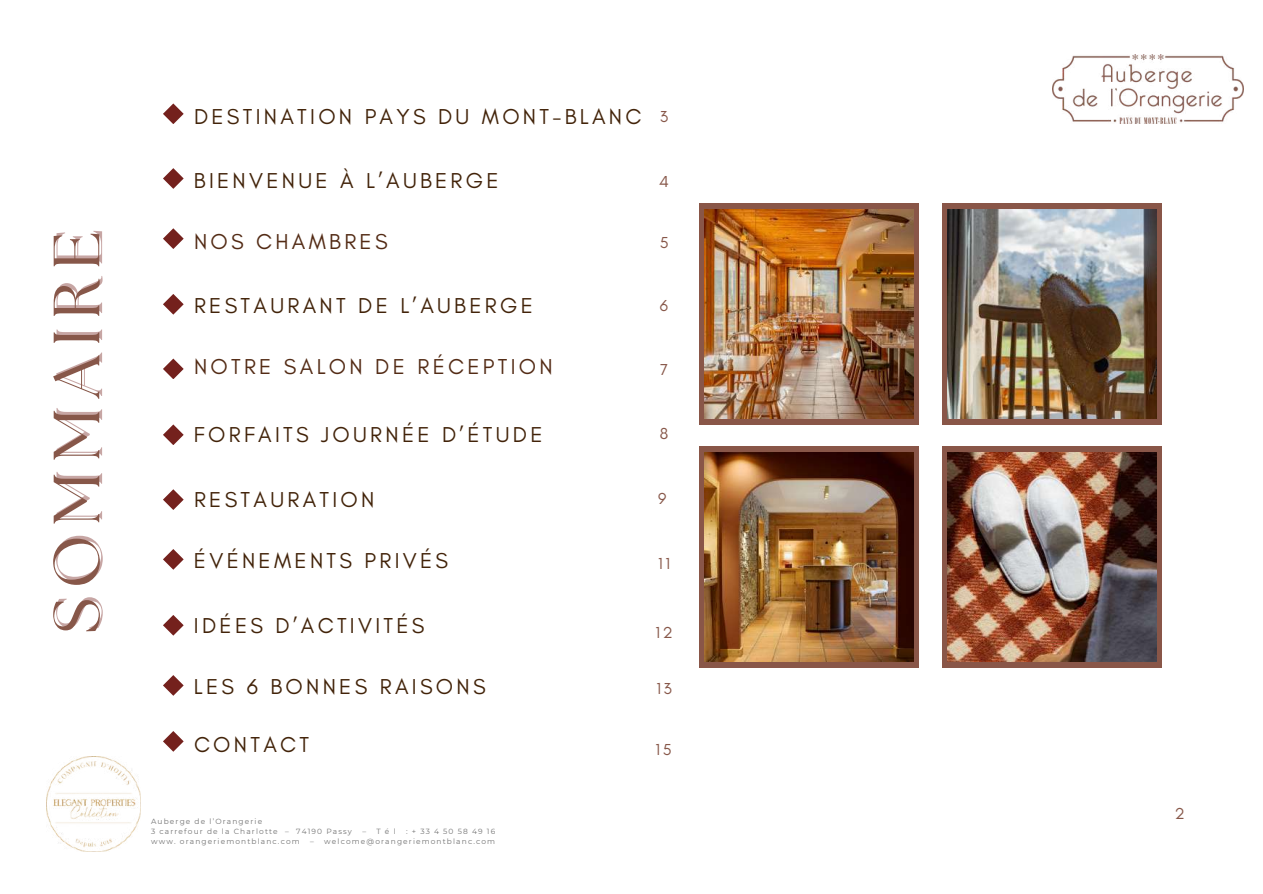
<style>
.page{position:relative;width:1263px;height:894px;background:#fff}
.page>*{position:absolute;margin:0;border:0;box-sizing:border-box;transform-origin:0 0}
.t1{font:65.1px "The Seasons";letter-spacing:.15em;color:#875749}
.t2{font:21.9px "Glacial Indifference";letter-spacing:.15em;color:#422309}
.t3{font:21.9px "Glacial Indifference";letter-spacing:.15em;color:#532b15}
.t4{font:16.2px "Glacial Indifference";letter-spacing:.15em;color:#875749}
.t5{font:7.5px/9.9px "Montserrat";letter-spacing:.15em;color:#737373}
.t6{font:7.5px "Montserrat";letter-spacing:.355em;color:#737373}
</style>
<div class="page">
<div style="left:943px;top:203px;width:219px;height:221px;background:#895648"></div>
<img style="left:948px;top:209px;width:209px;height:209px">
<div style="left:699px;top:203px;width:219px;height:221px;background:#895648"></div>
<img style="left:704px;top:209px;width:209px;height:209px">
<div style="left:699px;top:446px;width:219px;height:221px;background:#895648"></div>
<img style="left:704px;top:452px;width:209px;height:209px">
<svg style="left:163px;top:103px;width:21px;height:21px"></svg>
<svg style="left:163px;top:168px;width:21px;height:21px"></svg>
<svg style="left:163px;top:294px;width:21px;height:20px"></svg>
<svg style="left:163px;top:358px;width:21px;height:21px"></svg>
<svg style="left:163px;top:424px;width:21px;height:21px"></svg>
<svg style="left:163px;top:549px;width:21px;height:20px"></svg>
<svg style="left:163px;top:228px;width:21px;height:21px"></svg>
<svg style="left:163px;top:615px;width:21px;height:20px"></svg>
<svg style="left:163px;top:489px;width:21px;height:21px"></svg>
<div style="left:943px;top:446px;width:219px;height:221px;background:#895648"></div>
<img style="left:948px;top:452px;width:209px;height:209px">
<img style="left:46px;top:756px;width:95px;height:95px">
<svg style="left:163px;top:675px;width:21px;height:20px"></svg>
<svg style="left:163px;top:731px;width:21px;height:20px"></svg>
<img style="left:1052px;top:55px;width:191px;height:68px">
<h1 class="t1" style="left:47px;top:633px;width:404px;rotate:-90deg">SOMMAIRE</h1>
<p class="t2" style="left:194px;top:103px;width:449px">DESTINATION PAYS DU MONT-BLANC</p>
<p class="t2" style="left:194px;top:167px;width:306px">BIENVENUE À L’AUBERGE</p>
<p class="t3" style="left:194px;top:228px;width:195px">NOS CHAMBRES</p>
<p class="t2" style="left:194px;top:292px;width:340px">RESTAURANT DE L’AUBERGE</p>
<p class="t3" style="left:194px;top:353px;width:360px">NOTRE SALON DE RÉCEPTION</p>
<p class="t4" style="left:660px;top:106px;width:10px">3</p>
<p class="t4" style="left:659px;top:172px;width:11px">4</p>
<p class="t4" style="left:660px;top:233px;width:10px">5</p>
<p class="t4" style="left:660px;top:295px;width:10px">6</p>
<p class="t4" style="left:660px;top:359px;width:9px">7</p>
<p class="t2" style="left:194px;top:421px;width:350px">FORFAITS JOURNÉE D’ÉTUDE</p>
<p class="t4" style="left:660px;top:423px;width:10px">8</p>
<p class="t2" style="left:194px;top:486px;width:182px">RESTAURATION</p>
<p class="t2" style="left:194px;top:547px;width:256px">ÉVÉNEMENTS PRIVÉS</p>
<p class="t2" style="left:194px;top:612px;width:232px">IDÉES D’ACTIVITÉS</p>
<p class="t2" style="left:194px;top:673px;width:293px">LES 6 BONNES RAISONS</p>
<p class="t2" style="left:194px;top:730px;width:117px">CONTACT</p>
<p class="t4" style="left:658px;top:489px;width:10px">9</p>
<p class="t4" style="left:658px;top:553px;width:13px">11</p>
<p class="t4" style="left:656px;top:622px;width:19px">12</p>
<p class="t4" style="left:656px;top:678px;width:17px">13</p>
<p class="t4" style="left:656px;top:739px;width:17px">15</p>
<p class="t5" style="left:151px;top:815px;width:202px">Auberge de l’Orangerie<br>3 carrefour de la Charlotte – 74190 Passy</p>
<p class="t5" style="left:362px;top:825px;width:35px">– Tél</p>
<p class="t6" style="left:406px;top:826px;width:91px">:+33450584916</p>
<p class="t5" style="left:151px;top:835px;width:150px">www. orangeriemontblanc.com</p>
<p class="t5" style="left:310px;top:835px;width:187px">– welcome@orangeriemontblanc.com</p>
<p class="t4" style="left:1175px;top:803px;width:11px">2</p>
</div>
